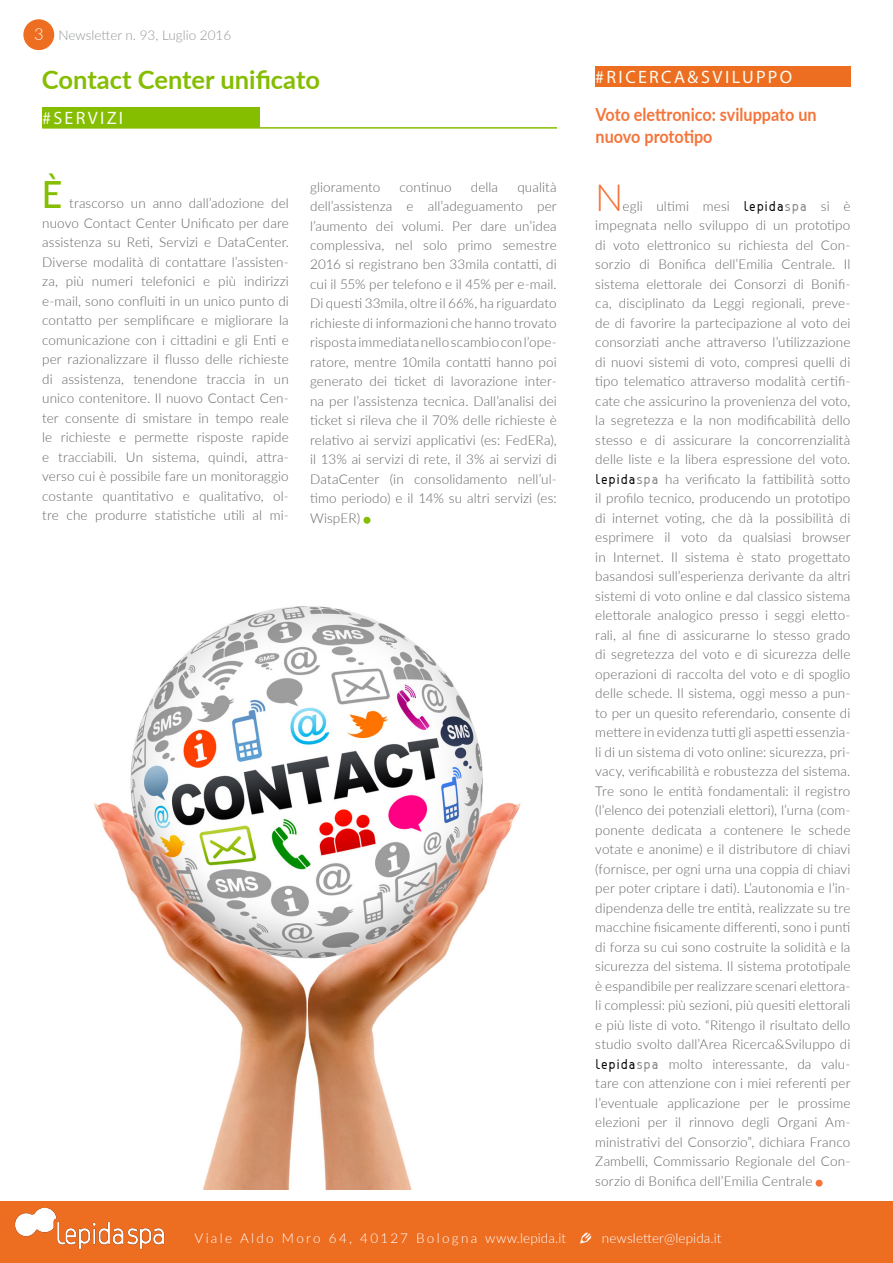
<style>
.page{position:relative;width:893px;height:1263px;background:#fff}
.page>*{position:absolute;margin:0;border:0;box-sizing:border-box;transform-origin:0 0}
.t1{font:300 75px "Lato";color:#85bd00}
.t2{font:300 75px "Lato";color:#f47439}
.t3{font:37.5px "Trebuchet MS";color:#85bd00}
.t4{font:300 37.5px "Lato";color:#f47439}
.t5{font:700 25.5px "Lato";color:#85bd00}
.t6{font:700 18px/21.6px "Lato";color:#f47439;scale:.9 1}
.t7{font:18px "Myriad Pro";letter-spacing:.13em;color:#f9fbf0}
.t8{font:300 13.5px/19.5px "Lato";letter-spacing:.01em;color:#636466;text-align:justify}
.t9{font:300 13.5px "Lato";letter-spacing:.01em;color:#fff}
.t10{font:300 13.5px "Lato";color:#939598}
.s1{font-size:16.5px;color:#fff}
.s2{font-family:"VSV Melon";font-weight:400;color:#000}
.s3{font-family:"VSV Melon";font-weight:400;color:#808285}
.s4{font-family:"Modern Pictograms";font-weight:400;font-size:19.5px}
</style>
<div class="page">
<div style="left:0;top:1201px;width:893px;height:62px;background:#ed6d21"></div>
<img style="left:14px;top:1207px;width:151px;height:42px">
<div style="left:23px;top:19px;width:31px;height:31px;background:#ed6d21;border-radius:50%"></div>
<div style="left:42px;top:107px;width:217px;height:20px;background:#85bd00"></div>
<hr style="left:42px;top:127px;width:515px;height:2px;background:#85bd00">
<div style="left:595px;top:66px;width:255px;height:21px;background:#ed6d21"></div>
<img style="left:94px;top:606px;width:427px;height:583px">
<p class="t10" style="left:34px;top:26px;width:199px"><span class="s1">3</span> Newsletter n. 93, Luglio 2016</p>
<h3 class="t5" style="left:42px;top:61px;width:280px">Contact Center unificato</h3>
<h3 class="t7" style="left:595px;top:66px;width:199px">#RICERCA&amp;SVILUPPO</h3>
<h3 class="t6" style="left:596px;top:103px;width:247px">Voto elettronico: sviluppato un nuovo prototipo</h3>
<h3 class="t7" style="left:42px;top:107px;width:82px">#SERVIZI</h3>
<h2 class="t3" style="left:42px;top:173px;width:22px">È</h2>
<p class="t8" style="left:42px;top:193px;width:248px;text-indent:27px">trascorso un anno dall’adozione del nuovo Contact Center Unificato per dare assistenza su Reti, Servizi e DataCenter.<br>Diverse modalità di contattare l’assisten&shy;za, più numeri telefonici e più indirizzi e-mail, sono confluiti in un unico punto di contatto per semplificare e migliorare la comunicazione con i cittadini e gli Enti e per razionalizzare il flusso delle richieste di assistenza, tenendone traccia in un unico contenitore. Il nuovo Contact Cen&shy;ter consente di smistare in tempo reale le richieste e permette risposte rapide e tracciabili. Un sistema, quindi, attra&shy;verso cui è possibile fare un monitoraggio costante quantitativo e qualitativo, ol&shy;tre che produrre statistiche utili al mi-</p>
<p class="t8" style="left:310px;top:176px;width:248px;text-indent:207px">qualità dell’assistenza e all’adeguamento per l’aumento dei volumi. Per dare un’idea complessiva, nel solo primo semestre 2016 si registrano ben 33mila contatti, di cui il 55% per telefono e il 45% per e-mail.<br>Di questi 33mila, oltre il 66%, ha riguardato richieste di informazioni che hanno trovato risposta immediata nello scambio con l’ope&shy;ratore, mentre 10mila contatti hanno poi generato dei ticket di lavorazione inter&shy;na per l’assistenza tecnica. Dall’analisi dei ticket si rileva che il 70% delle richieste è relativo ai servizi applicativi (es: FedERa), il 13% ai servizi di rete, il 3% ai servizi di DataCenter (in consolidamento nell’ul&shy;timo periodo) e il 14% su altri servizi (es:<br>WispER)</p>
<p class="t8" style="left:310px;top:176px;width:72px">glioramento</p>
<p class="t8" style="left:400px;top:176px;width:54px">continuo</p>
<p class="t8" style="left:471px;top:176px;width:29px">della</p>
<h1 class="t1" style="left:358px;top:444px;width:19px">.</h1>
<h2 class="t4" style="left:595px;top:171px;width:30px">N</h2>
<p class="t8" style="left:595px;top:196px;width:257px;text-indent:27px">egli ultimi mesi <span class="s2">lepida</span><span class="s3">spa</span> si è impegnata nello sviluppo di un prototipo di voto elettronico su richiesta del Con&shy;sorzio di Bonifica dell’Emilia Centrale. Il sistema elettorale dei Consorzi di Bonifi&shy;ca, disciplinato da Leggi regionali, preve&shy;de di favorire la partecipazione al voto dei consorziati anche attraverso l’utilizzazione di nuovi sistemi di voto, compresi quelli di tipo telematico attraverso modalità certifi&shy;cate che assicurino la provenienza del voto, la segretezza e la non modificabilità dello stesso e di assicurare la concorrenzialità delle liste e la libera espressione del voto. <span class="s2">lepida</span><span class="s3">spa</span> ha verificato la fattibilità sotto il profilo tecnico, producendo un prototipo di internet voting, che dà la possibilità di esprimere il voto da qualsiasi browser in Internet. Il sistema è stato progettato basandosi sull’esperienza derivante da altri sistemi di voto online e dal classico sistema elettorale analogico presso i seggi eletto&shy;rali, al fine di assicurarne lo stesso grado di segretezza del voto e di sicurezza delle operazioni di raccolta del voto e di spoglio delle schede. Il sistema, oggi messo a pun&shy;to per un quesito referendario, consente di mettere in evidenza tutti gli aspetti essenzia&shy;li di un sistema di voto online: sicurezza, pri&shy;vacy, verificabilità e robustezza del sistema.<br>Tre sono le entità fondamentali: il registro (l’elenco dei potenziali elettori), l’urna (com&shy;ponente dedicata a contenere le schede votate e anonime) e il distributore di chiavi (fornisce, per ogni urna una coppia di chiavi per poter criptare i dati). L’autonomia e l’in&shy;dipendenza delle tre entità, realizzate su tre macchine fisicamente differenti, sono i punti di forza su cui sono costruite la solidità e la sicurezza del sistema. Il sistema prototipale è espandibile per realizzare scenari elettora&shy;li complessi: più sezioni, più quesiti elettorali e più liste di voto. “Ritengo il risultato dello studio svolto dall’Area Ricerca&amp;Sviluppo di <span class="s2">lepida</span><span class="s3">spa</span> molto interessante, da valu&shy;tare con attenzione con i miei referenti per l’eventuale applicazione per le prossime elezioni per il rinnovo degli Organi Am&shy;ministrativi del Consorzio”, dichiara Franco Zambelli, Commissario Regionale del Con&shy;sorzio di Bonifica dell’Emilia Centrale</p>
<h1 class="t2" style="left:810px;top:1107px;width:19px">.</h1>
<p class="t9" style="left:194px;top:1228px;width:529px">V ial e A l d o M o ro 6 4, 4 0127 B o l og n a www.lepida.it <span class="s4">e</span> newsletter@lepida.it</p>
</div>
